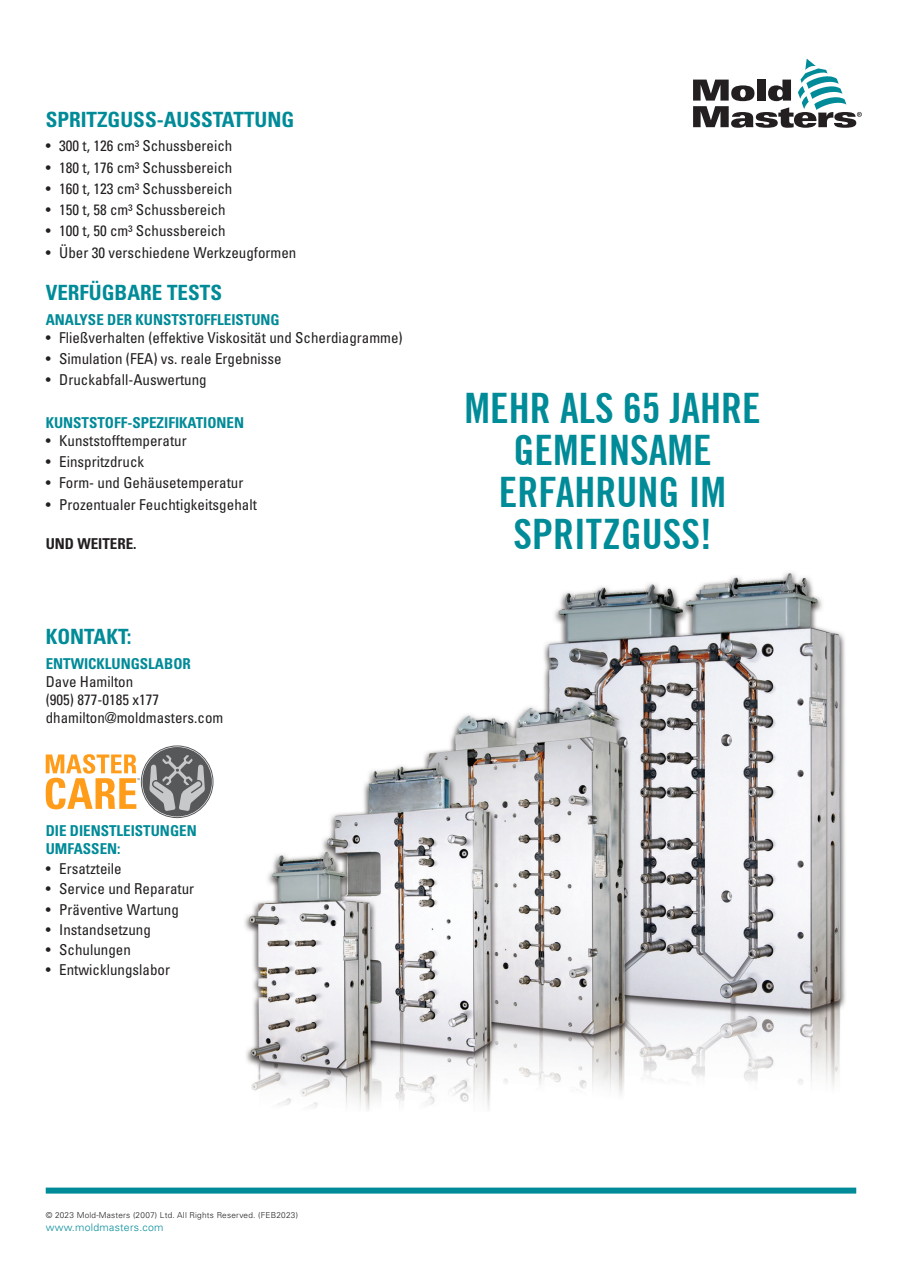
<style>
.page{position:relative;width:902px;height:1272px;background:#fff}
.page>*{position:absolute;margin:0;border:0;box-sizing:border-box;transform-origin:0 0}
.green_intro_text{font:700 condensed 42px/42px "Trade Gothic No.20";color:#008b98;text-align:center}
.sub_heads{font:700 condensed 21px "Univers LT Std";color:#008b98}
.body_text{font:condensed 15px/18px "Univers LT Std";color:#231f20}
.body_text-2{font:700 condensed 15px/18px "Univers LT Std";color:#008b98}
.body_text-3{font:700 condensed 15px "Univers LT Std";color:#231f20}
.t1{font:300 10.5px "Univers LT Std";letter-spacing:.025em;color:#008b98}
.t2{font:300 8.25px "Univers LT Std";letter-spacing:.025em;color:#231f20}
</style>
<div class="page">
<svg style="left:693px;top:59px;width:168px;height:69px"></svg>
<img style="left:245px;top:572px;width:601px;height:539px">
<div style="left:46px;top:1187px;width:810px;height:6px;background:#008b98"></div>
<div style="left:142px;top:747px;width:70px;height:69px;background:#57585a;border-radius:50%"></div>
<svg style="left:149px;top:755px;width:56px;height:56px"></svg>
<div style="left:141px;top:745px;width:72px;height:72px;border:1px solid #57585a;border-radius:50%"></div>
<svg style="left:46px;top:754px;width:94px;height:55px"></svg>
<p class="sub_heads" style="left:46px;top:106px;width:250px">SPRITZGUSS-AUSSTATTUNG</p>
<p class="body_text" style="left:46px;top:137px;width:188px">• 300 t, 126 cm³ Schussbereich</p>
<p class="body_text" style="left:46px;top:158px;width:188px">• 180 t, 176 cm³ Schussbereich</p>
<p class="body_text" style="left:46px;top:179px;width:188px">• 160 t, 123 cm³ Schussbereich</p>
<p class="body_text" style="left:46px;top:200px;width:181px">• 150 t, 58 cm³ Schussbereich</p>
<p class="body_text" style="left:46px;top:222px;width:181px">• 100 t, 50 cm³ Schussbereich</p>
<p class="body_text" style="left:46px;top:243px;width:252px">• Über 30 verschiedene Werkzeugformen</p>
<p class="sub_heads" style="left:46px;top:280px;width:178px">VERFÜGBARE TESTS</p>
<p class="body_text-2" style="left:46px;top:310px;width:235px">ANALYSE DER KUNSTSTOFFLEISTUNG</p>
<p class="body_text" style="left:46px;top:328px;width:358px">• Fließverhalten (effektive Viskosität und Scherdiagramme)</p>
<p class="body_text" style="left:46px;top:349px;width:237px">• Simulation (FEA) vs. reale Ergebnisse</p>
<p class="body_text" style="left:46px;top:371px;width:162px">• Druckabfall-Auswertung</p>
<p class="body_text-2" style="left:46px;top:413px;width:200px">KUNSTSTOFF-SPEZIFIKATIONEN</p>
<p class="body_text" style="left:46px;top:431px;width:142px">• Kunststofftemperatur</p>
<p class="body_text" style="left:46px;top:452px;width:100px">• Einspritzdruck</p>
<p class="body_text" style="left:46px;top:474px;width:199px">• Form- und Gehäusetemperatur</p>
<p class="body_text" style="left:46px;top:495px;width:212px">• Prozentualer Feuchtigkeitsgehalt</p>
<p class="body_text-3" style="left:46px;top:534px;width:92px">UND WEITERE.</p>
<p class="sub_heads" style="left:46px;top:624px;width:87px">KONTAKT:</p>
<p class="body_text-2" style="left:46px;top:654px;width:147px">ENTWICKLUNGSLABOR</p>
<p class="body_text" style="left:46px;top:672px;width:179px">Dave Hamilton<br>(905) 877-0185 x177 dhamilton@moldmasters.com</p>
<p class="body_text-2" style="left:46px;top:821px;width:152px">DIE DIENSTLEISTUNGEN<br>UMFASSEN:</p>
<p class="body_text" style="left:46px;top:859px;width:77px">• Ersatzteile</p>
<p class="body_text" style="left:46px;top:879px;width:150px">• Service und Reparatur</p>
<p class="body_text" style="left:46px;top:900px;width:135px">• Präventive Wartung</p>
<p class="body_text" style="left:46px;top:920px;width:107px">• Instandsetzung</p>
<p class="body_text" style="left:46px;top:940px;width:87px">• Schulungen</p>
<p class="body_text" style="left:46px;top:960px;width:126px">• Entwicklungslabor</p>
<p class="green_intro_text" style="left:464px;top:387px;width:298px">MEHR ALS 65 JAHRE<br>GEMEINSAME<br>ERFAHRUNG IM<br>SPRITZGUSS!</p>
<p class="t2" style="left:46px;top:1210px;width:254px">© 2023 Mold-Masters (2007) Ltd. All Rights Reserved. (FEB2023)</p>
<p class="t1" style="left:46px;top:1220px;width:119px">www.moldmasters.com</p>
</div>
